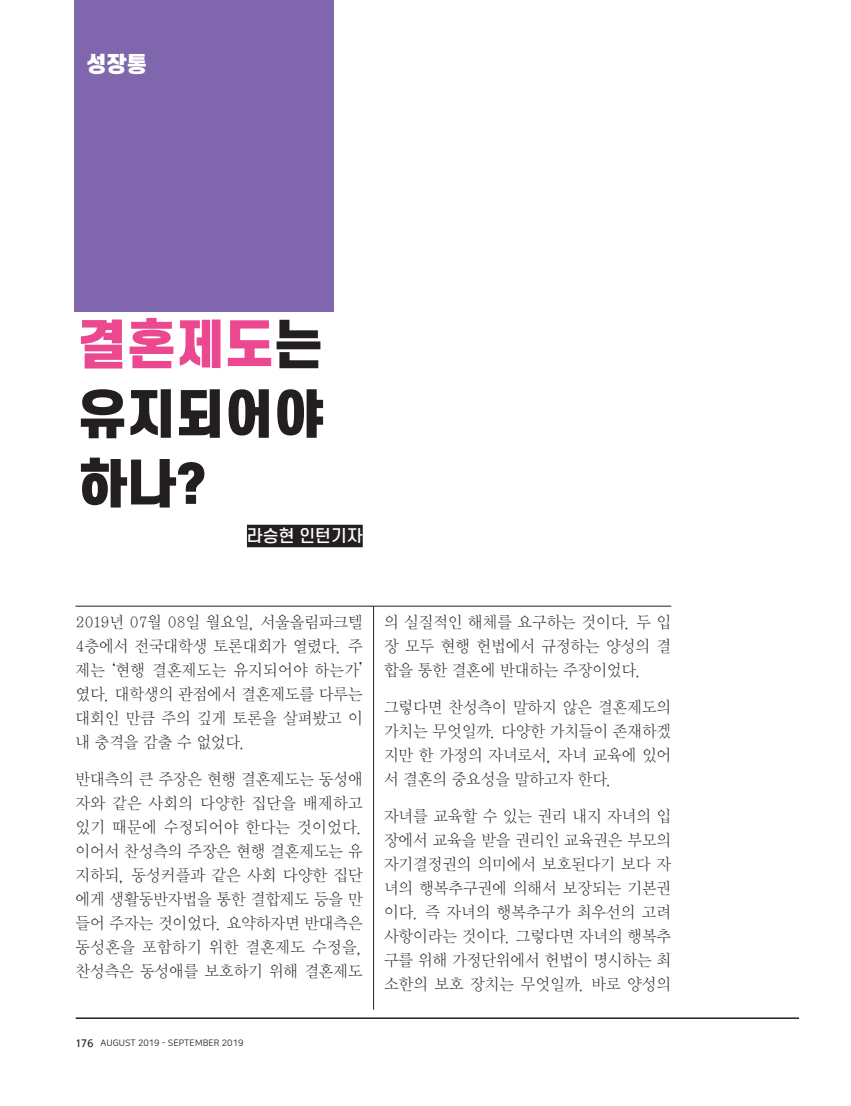
<style>
.page{position:relative;width:851px;height:1106px;background:#fff}
.page>*{position:absolute;margin:0;border:0;box-sizing:border-box;transform-origin:0 0}
.t1{font:900 51px/69.8px "S Core Dream 9";color:#231f20;text-align:justify}
.t2{font:900 21px "S Core Dream 9";color:#fff}
.t3{font:16.5px/24px "KBI Zmjo L";color:#231f20;text-align:justify}
.t4{font:500 16.5px "S Core Dream 5";color:#fff}
.t5{font:9px "Nanum Square Round R";color:#231f20}
.s1{color:#ec488f}
.s2{font-family:"KBI Zgo M";font-size:10.5px}
</style>
<div class="page">
<hr style="left:76px;top:1017px;width:722px;height:2px;background:#231f20">
<div style="left:247px;top:525px;width:115px;height:22px;background:#231f20"></div>
<hr style="left:75px;top:606px;width:596px;height:1px;background:#231f20">
<div style="left:75px;top:0;width:259px;height:311px;background:#8067ad"></div>
<hr style="left:373px;top:606px;width:1px;height:403px;background:#231f20">
<p class="t2" style="left:86px;top:49px;width:62px">성장통</p>
<h1 class="t1" style="left:78px;top:308px;width:246px"><span class="s1">결혼제도</span>는 유지되어야 하나?</h1>
<p class="t4" style="left:247px;top:524px;width:117px">라승현 인턴기자</p>
<p class="t3" style="left:75px;top:609px;width:289px">2019년 07월 08일 월요일, 서울올림파크텔 4층에서 전국대학생 토론대회가 열렸다. 주 제는 ‘현행 결혼제도는 유지되어야 하는가’ 였다. 대학생의 관점에서 결혼제도를 다루는 대회인 만큼 주의 깊게 토론을 살펴봤고 이 내 충격을 감출 수 없었다.</p>
<p class="t3" style="left:75px;top:766px;width:289px">반대측의 큰 주장은 현행 결혼제도는 동성애 자와 같은 사회의 다양한 집단을 배제하고 있기 때문에 수정되어야 한다는 것이었다. 이어서 찬성측의 주장은 현행 결혼제도는 유 지하되, 동성커플과 같은 사회 다양한 집단 에게 생활동반자법을 통한 결합제도 등을 만 들어 주자는 것이었다. 요약하자면 반대측은 동성혼을 포함하기 위한 결혼제도 수정을, 찬성측은 동성애를 보호하기 위해 결혼제도</p>
<p class="t5" style="left:76px;top:1038px;width:169px"><span class="s2">176</span> AUGUST 2019 - SEPTEMBER 2019</p>
<p class="t3" style="left:384px;top:609px;width:289px">의 실질적인 해체를 요구하는 것이다. 두 입 장 모두 현행 헌법에서 규정하는 양성의 결 합을 통한 결혼에 반대하는 주장이었다.</p>
<p class="t3" style="left:384px;top:694px;width:289px">그렇다면 찬성측이 말하지 않은 결혼제도의 가치는 무엇일까. 다양한 가치들이 존재하겠 지만 한 가정의 자녀로서, 자녀 교육에 있어 서 결혼의 중요성을 말하고자 한다.</p>
<p class="t3" style="left:384px;top:803px;width:289px">자녀를 교육할 수 있는 권리 내지 자녀의 입 장에서 교육을 받을 권리인 교육권은 부모의 자기결정권의 의미에서 보호된다기 보다 자 녀의 행복추구권에 의해서 보장되는 기본권 이다. 즉 자녀의 행복추구가 최우선의 고려 사항이라는 것이다. 그렇다면 자녀의 행복추 구를 위해 가정단위에서 헌법이 명시하는 최 소한의 보호 장치는 무엇일까. 바로 양성의</p>
</div>
